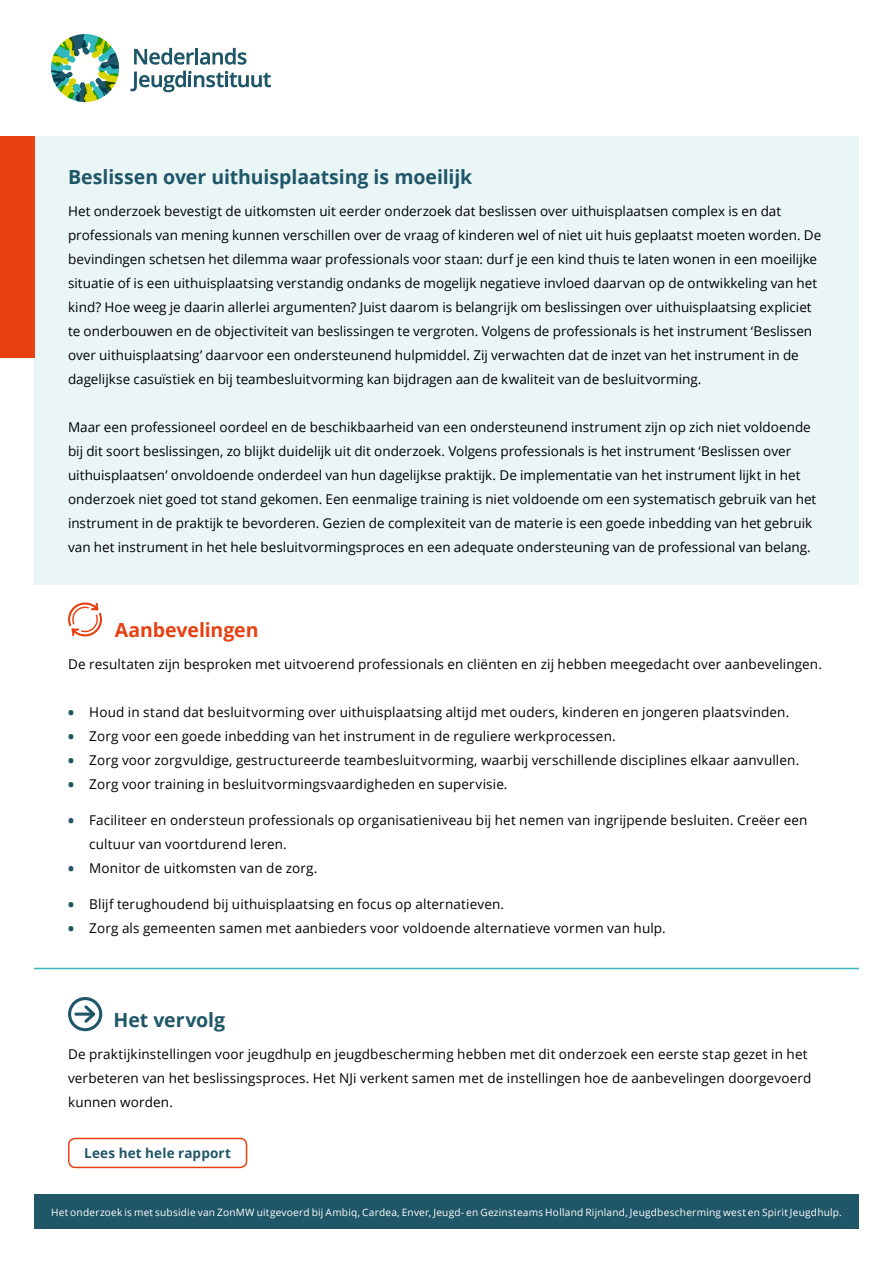
<style>
.page{position:relative;width:893px;height:1263px;background:#fff}
.page>*{position:absolute;margin:0;border:0;box-sizing:border-box;transform-origin:0 0}
.tussenkopje{font:700 19.5px "Open Sans";color:#1f5668}
.tussenkopje-2{font:700 19.5px "Open Sans";letter-spacing:-.005em;color:#e74011}
.body_schreefloos{font:13.5px/24px "Open Sans";letter-spacing:.005em;color:#000}
.tussenkopje-3{font:700 13.5px "Open Sans";letter-spacing:.015em;color:#1f5668}
.body_schreefloos-2{font:10.2px "Open Sans";letter-spacing:.02em;color:#fff}
.s1{font-weight:800;font-size:15px;color:#1f5668}
</style>
<div class="page">
<svg style="left:134px;top:48px;width:60px;height:17px"></svg>
<hr style="left:195px;top:48px;width:3px;height:16px;background:#1f5668">
<svg style="left:200px;top:48px;width:47px;height:17px"></svg>
<svg style="left:130px;top:71px;width:141px;height:21px"></svg>
<svg style="left:51px;top:34px;width:68px;height:68px"></svg>
<div style="left:34px;top:1195px;width:825px;height:34px;background:#1f5668"></div>
<div style="left:34px;top:136px;width:825px;height:449px;background:#eaf5f6"></div>
<div style="left:0;top:136px;width:34px;height:221px;background:#e74011"></div>
<div style="left:68px;top:1138px;width:179px;height:30px;border:2px solid #e74011;border-radius:6px"></div>
<hr style="left:34px;top:968px;width:825px;height:1px;background:#31b7bc">
<svg style="left:68px;top:602px;width:34px;height:34px"></svg>
<div style="left:68px;top:997px;width:34px;height:34px;border:3px solid #1f5668;border-radius:50%"></div>
<svg style="left:76px;top:1012px;width:6px;height:4px"></svg>
<svg style="left:82px;top:1002px;width:16px;height:24px"></svg>
<p class="tussenkopje" style="left:68px;top:163px;width:406px">Beslissen over uithuisplaatsing is moeilijk</p>
<p class="body_schreefloos" style="left:68px;top:199px;width:755px">Het onderzoek bevestigt de uitkomsten uit eerder onderzoek dat beslissen over uithuisplaatsen complex is en dat professionals van mening kunnen verschillen over de vraag of kinderen wel of niet uit huis geplaatst moeten worden. De bevindingen schetsen het dilemma waar professionals voor staan: durf je een kind thuis te laten wonen in een moeilijke situatie of is een uithuisplaatsing verstandig ondanks de mogelijk negatieve invloed daarvan op de ontwikkeling van het kind? Hoe weeg je daarin allerlei argumenten? Juist daarom is belangrijk om beslissingen over uithuisplaatsing expliciet te onderbouwen en de objectiviteit van beslissingen te vergroten. Volgens de professionals is het instrument ‘Beslissen over uithuisplaatsing’ daarvoor een ondersteunend hulpmiddel. Zij verwachten dat de inzet van het instrument in de dagelijkse casuïstiek en bij teambesluitvorming kan bijdragen aan de kwaliteit van de besluitvorming.</p>
<p class="body_schreefloos" style="left:68px;top:415px;width:750px">Maar een professioneel oordeel en de beschikbaarheid van een ondersteunend instrument zijn op zich niet voldoende bij dit soort beslissingen, zo blijkt duidelijk uit dit onderzoek. Volgens professionals is het instrument ‘Beslissen over uithuisplaatsen’ onvoldoende onderdeel van hun dagelijkse praktijk. De implementatie van het instrument lijkt in het onderzoek niet goed tot stand gekomen. Een eenmalige training is niet voldoende om een systematisch gebruik van het instrument in de praktijk te bevorderen. Gezien de complexiteit van de materie is een goede inbedding van het gebruik van het instrument in het hele besluitvormingsproces en een adequate ondersteuning van de professional van belang.</p>
<p class="tussenkopje-2" style="left:115px;top:616px;width:145px">Aanbevelingen</p>
<p class="body_schreefloos" style="left:68px;top:652px;width:755px">De resultaten zijn besproken met uitvoerend professionals en cliënten en zij hebben meegedacht over aanbevelingen.</p>
<p class="body_schreefloos" style="left:68px;top:700px;width:723px"><span class="s1">•</span> Houd in stand dat besluitvorming over uithuisplaatsing altijd met ouders, kinderen en jongeren plaatsvinden.</p>
<p class="body_schreefloos" style="left:68px;top:724px;width:549px"><span class="s1">•</span> Zorg voor een goede inbedding van het instrument in de reguliere werkprocessen.</p>
<p class="body_schreefloos" style="left:68px;top:748px;width:733px"><span class="s1">•</span> Zorg voor zorgvuldige, gestructureerde teambesluitvorming, waarbij verschillende disciplines elkaar aanvullen.</p>
<p class="body_schreefloos" style="left:68px;top:772px;width:441px"><span class="s1">•</span> Zorg voor training in besluitvormingsvaardigheden en supervisie.</p>
<p class="body_schreefloos" style="left:89px;top:808px;width:720px;text-indent:-21px"><span class="s1">•</span> Faciliteer en ondersteun professionals op organisatieniveau bij het nemen van ingrijpende besluiten. Creëer een cultuur van voortdurend leren.</p>
<p class="body_schreefloos" style="left:68px;top:856px;width:251px"><span class="s1">•</span> Monitor de uitkomsten van de zorg.</p>
<p class="body_schreefloos" style="left:68px;top:892px;width:438px"><span class="s1">•</span> Blijf terughoudend bij uithuisplaatsing en focus op alternatieven.</p>
<p class="body_schreefloos" style="left:68px;top:916px;width:599px"><span class="s1">•</span> Zorg als gemeenten samen met aanbieders voor voldoende alternatieve vormen van hulp.</p>
<p class="tussenkopje" style="left:113px;top:1006px;width:113px">Het vervolg</p>
<p class="body_schreefloos" style="left:68px;top:1042px;width:745px">De praktijkinstellingen voor jeugdhulp en jeugdbescherming hebben met dit onderzoek een eerste stap gezet in het verbeteren van het beslissingsproces. Het NJi verkent samen met de instellingen hoe de aanbevelingen doorgevoerd kunnen worden.</p>
<p class="tussenkopje-3" style="left:84px;top:1144px;width:148px">Lees het hele rapport</p>
<p class="body_schreefloos-2" style="left:51px;top:1205px;width:792px">Het onderzoek is met subsidie van ZonMW uitgevoerd bij Ambiq, Cardea, Enver, Jeugd- en Gezinsteams Holland Rijnland, Jeugdbescherming west en Spirit Jeugdhulp.</p>
</div>
